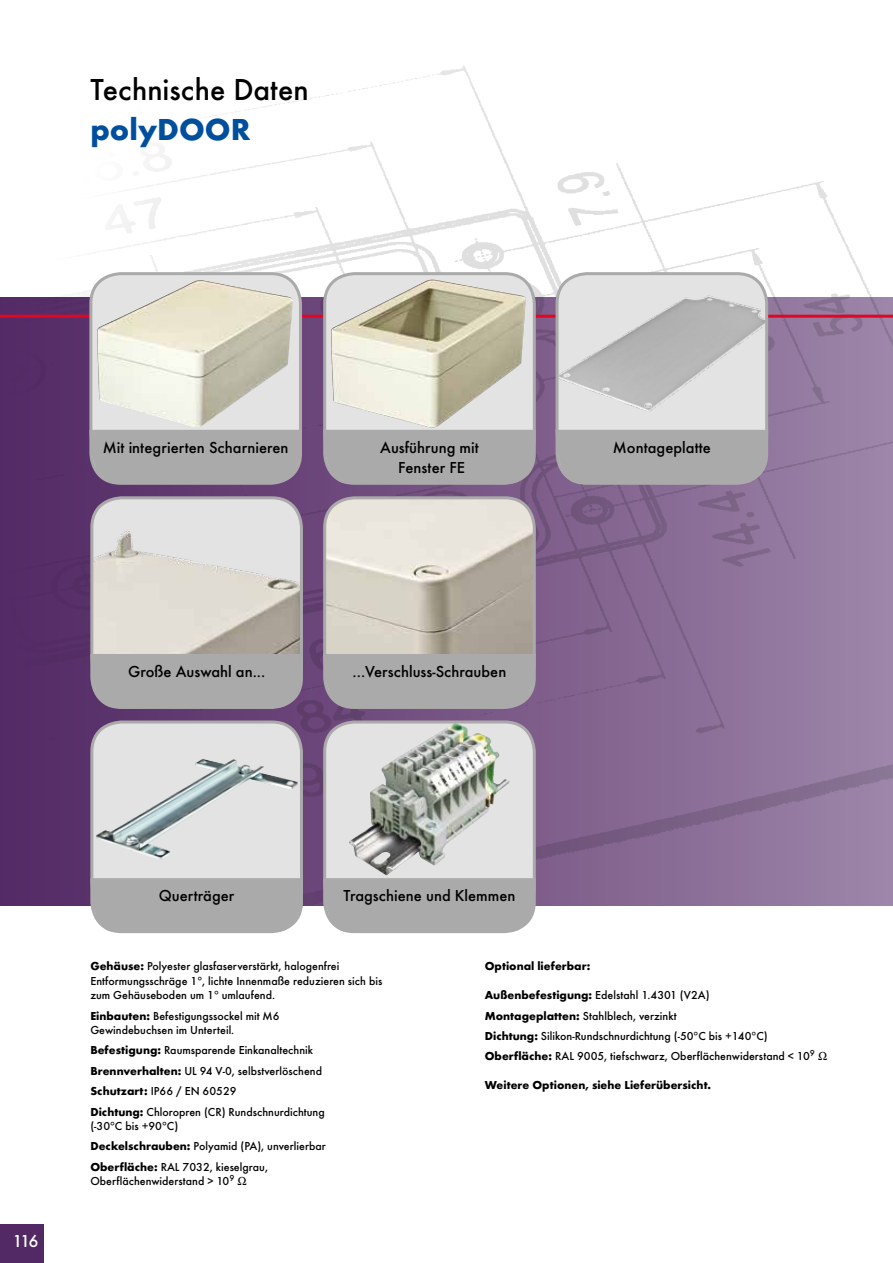
<style>
.page{position:relative;width:893px;height:1263px;background:#fff}
.page>*{position:absolute;margin:0;border:0;box-sizing:border-box;transform-origin:0 0}
.t1{font:500 31.5px "Futura T";color:#000}
.t2{font:700 31.5px "Futura T";color:#004e9e}
.t3{font:500 18px "Futura T";color:#fff}
.t4{font:500 16.5px/19.8px "Futura T";color:#000;text-align:center}
.t5{font:500 12px/20.4px "Futura T";color:#000}
.t6{font:700 12px "Futura T";color:#000}
.s1{font-weight:700}
</style>
<div class="page">
<div style="left:0;top:1225px;width:43px;height:38px;background:#522964"></div>
<img style="left:0;top:65px;width:893px;height:869px">
<hr style="left:0;top:315px;width:893px;height:3px;background:#e40521">
<img style="left:92px;top:498px;width:209px;height:156px">
<div style="left:90px;top:496px;width:213px;height:213px;border:3px solid #abaaaa;border-radius:30px"></div>
<div style="left:90px;top:654px;width:213px;height:53px;background:#abaaaa"></div>
<div style="left:92px;top:722px;width:209px;height:210px;background:#e3e3e3;border-radius:30px"></div>
<img style="left:96px;top:759px;width:202px;height:101px">
<div style="left:90px;top:720px;width:213px;height:213px;border:3px solid #abaaaa;border-radius:30px"></div>
<div style="left:90px;top:878px;width:213px;height:53px;background:#abaaaa"></div>
<svg style="left:325px;top:722px;width:209px;height:210px;background:#c6c7c4"></svg>
<svg style="left:442px;top:724px;width:13px;height:7px"></svg>
<div style="left:323px;top:720px;width:213px;height:213px;border:3px solid #abaaaa;border-radius:30px"></div>
<div style="left:323px;top:878px;width:213px;height:53px;background:#abaaaa"></div>
<svg style="left:325px;top:274px;width:209px;height:209px;background:#d5d2c2"></svg>
<img style="left:358px;top:280px;width:73px;height:35px">
<div style="left:323px;top:272px;width:213px;height:213px;border:3px solid #abaaaa;border-radius:30px"></div>
<svg style="left:91px;top:274px;width:209px;height:209px;background:#e0ded2"></svg>
<img style="left:160px;top:280px;width:40px;height:18px">
<div style="left:89px;top:272px;width:213px;height:213px;border:3px solid #abaaaa;border-radius:30px"></div>
<div style="left:89px;top:430px;width:213px;height:53px;background:#abaaaa"></div>
<div style="left:323px;top:430px;width:213px;height:53px;background:#abaaaa"></div>
<img style="left:557px;top:274px;width:210px;height:156px">
<div style="left:556px;top:272px;width:212px;height:213px;border:3px solid #abaaaa;border-radius:30px"></div>
<div style="left:556px;top:430px;width:212px;height:53px;background:#abaaaa"></div>
<img style="left:325px;top:498px;width:209px;height:209px">
<div style="left:323px;top:496px;width:213px;height:213px;border:3px solid #abaaaa;border-radius:30px"></div>
<div style="left:323px;top:654px;width:213px;height:52px;background:#abaaaa"></div>
<h1 class="t1" style="left:90px;top:71px;width:220px">Technische Daten</h1>
<h1 class="t2" style="left:90px;top:111px;width:162px">polyDOOR</h1>
<h3 class="t4" style="left:103px;top:437px;width:187px">Mit integrierten Scharnieren</h3>
<h3 class="t4" style="left:380px;top:437px;width:100px">Ausführung mit<br>Fenster FE</h3>
<h3 class="t4" style="left:613px;top:437px;width:99px">Montageplatte</h3>
<h3 class="t4" style="left:128px;top:661px;width:139px">Große Auswahl an...</h3>
<h3 class="t4" style="left:353px;top:661px;width:155px">...Verschluss-Schrauben</h3>
<h2 class="t3" style="left:13px;top:1230px;width:28px">116</h2>
<h3 class="t4" style="left:159px;top:885px;width:77px">Querträger</h3>
<h3 class="t4" style="left:344px;top:885px;width:173px">Tragschiene und Klemmen</h3>
<p class="t5" style="left:90px;top:959px;width:293px;line-height:14.4px"><span class="s1">Gehäuse:</span> Polyester glasfaserverstärkt, halogenfrei<br>Entformungsschräge 1°, lichte Innenmaße reduzieren sich bis zum Gehäuseboden um 1° umlaufend.</p>
<p class="t5" style="left:90px;top:1008px;width:191px;line-height:14.4px"><span class="s1">Einbauten:</span> Befestigungssockel mit M6<br>Gewindebuchsen im Unterteil.</p>
<p class="t5" style="left:90px;top:1040px;width:236px"><span class="s1">Befestigung:</span> Raumsparende Einkanaltechnik <span class="s1">Brennverhalten:</span> UL 94 V-0, selbstverlöschend <span class="s1">Schutzart:</span> IP66 / EN 60529<br><span class="s1">Dichtung:</span> Chloropren (CR) Rundschnurdichtung</p>
<p class="t5" style="left:90px;top:1115px;width:237px">(-30°C bis +90°C)<br><span class="s1">Deckelschrauben:</span> Polyamid (PA), unverlierbar<br><span class="s1">Oberfläche:</span> RAL 7032, kieselgrau,</p>
<p class="t5" style="left:90px;top:1171px;width:158px">Oberflächenwiderstand &gt; 10<sup>9</sup> Ω</p>
<p class="t6" style="left:485px;top:959px;width:107px">Optional lieferbar:</p>
<p class="t5" style="left:485px;top:985px;width:344px"><span class="s1">Außenbefestigung:</span> Edelstahl 1.4301 (V2A)<br><span class="s1">Montageplatten:</span> Stahlblech, verzinkt<br><span class="s1">Dichtung:</span> Silikon-Rundschnurdichtung (-50°C bis +140°C)<br><span class="s1">Oberfläche:</span> RAL 9005, tiefschwarz, Oberflächenwiderstand &lt; 10<sup>9</sup> Ω</p>
<p class="t6" style="left:485px;top:1078px;width:228px">Weitere Optionen, siehe Lieferübersicht.</p>
</div>
